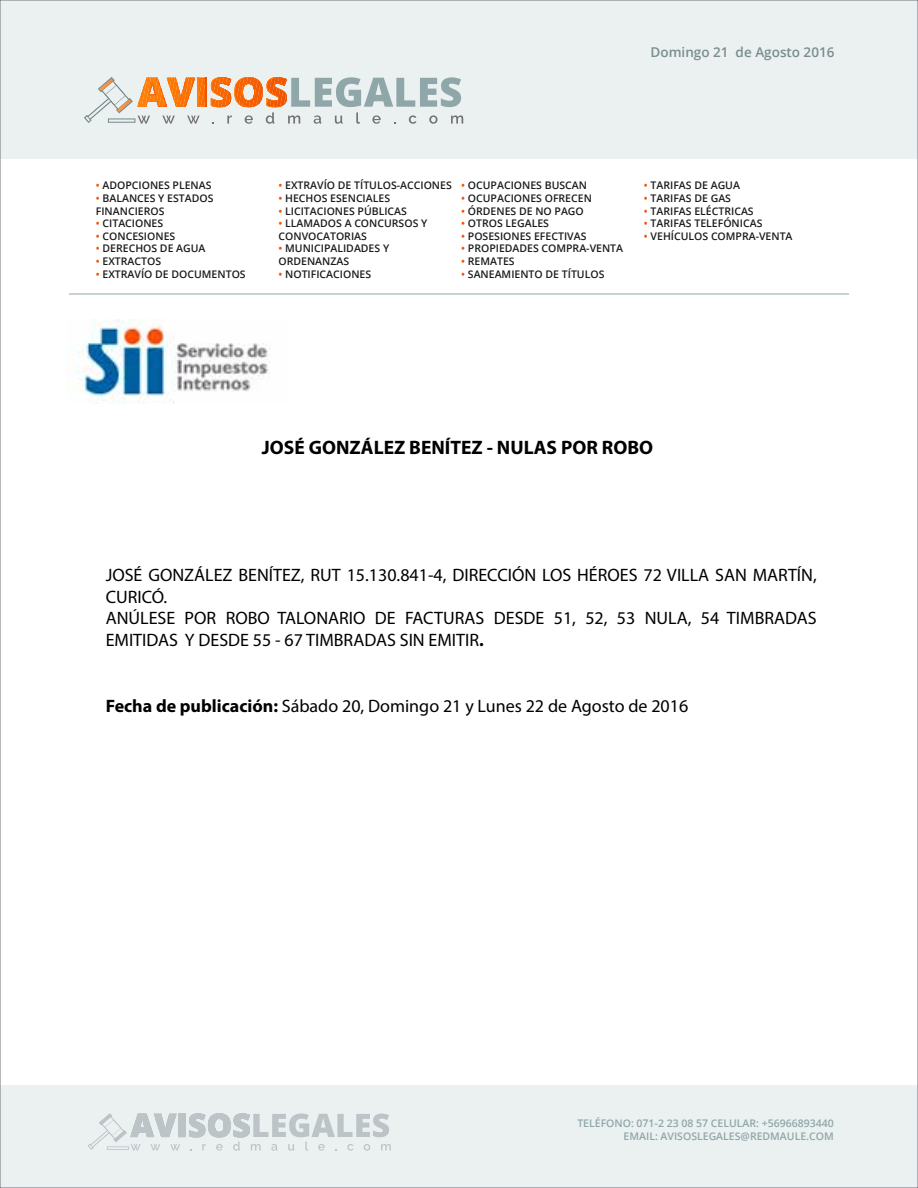
<style>
.page{position:relative;width:918px;height:1188px;background:#fff}
.page>*{position:absolute;margin:0;border:0;box-sizing:border-box;transform-origin:0 0}
.t1{font:700 19.5px "Myriad Pro";color:#000}
.t2{font:18px/21.6px "Myriad Pro";color:#000}
.t3{font:600 13.5px "Open Sans";color:#7a8d8e}
.t4{font:600 10.5px/12.6px "Open Sans";color:#1b1b1b}
.t5{font:600 10.5px/12.6px "Open Sans";color:#8fa7a8;text-align:right}
.s1{color:#f25300}
.s2{font-weight:700}
</style>
<div class="page">
<div style="left:0;top:0;width:918px;height:159px;background:#ebf0f1"></div>
<svg style="left:84px;top:77px;width:379px;height:47px"></svg>
<svg style="left:108px;top:118px;width:27px;height:5px"></svg>
<div style="left:0;top:1086px;width:918px;height:102px;background:#ebf0f1"></div>
<svg style="left:88px;top:1113px;width:303px;height:38px"></svg>
<svg style="left:107px;top:1146px;width:22px;height:4px"></svg>
<hr style="left:69px;top:294px;width:780px;height:1px;background:#8fa7a8">
<img style="left:78px;top:320px;width:193px;height:84px">
<p class="t3" style="left:651px;top:43px;width:185px">Domingo 21 de Agosto 2016</p>
<p class="t4" style="left:96px;top:179px;width:117px"><span class="s1">•</span> ADOPCIONES PLENAS</p>
<p class="t4" style="left:96px;top:192px;width:119px"><span class="s1">•</span> BALANCES Y ESTADOS<br>FINANCIEROS</p>
<p class="t4" style="left:96px;top:217px;width:69px"><span class="s1">•</span> CITACIONES</p>
<p class="t4" style="left:96px;top:230px;width:81px"><span class="s1">•</span> CONCESIONES</p>
<p class="t4" style="left:96px;top:242px;width:111px"><span class="s1">•</span> DERECHOS DE AGUA</p>
<p class="t4" style="left:96px;top:255px;width:67px"><span class="s1">•</span> EXTRACTOS</p>
<p class="t4" style="left:96px;top:267px;width:151px"><span class="s1">•</span> EXTRAVÍO DE DOCUMENTOS</p>
<p class="t4" style="left:279px;top:179px;width:175px"><span class="s1">•</span> EXTRAVÍO DE TÍTULOS-ACCIONES</p>
<p class="t4" style="left:279px;top:192px;width:113px"><span class="s1">•</span> HECHOS ESENCIALES</p>
<p class="t4" style="left:279px;top:204px;width:130px"><span class="s1">•</span> LICITACIONES PÚBLICAS</p>
<p class="t4" style="left:279px;top:217px;width:150px"><span class="s1">•</span> LLAMADOS A CONCURSOS Y<br>CONVOCATORIAS</p>
<p class="t4" style="left:279px;top:242px;width:112px"><span class="s1">•</span> MUNICIPALIDADES Y<br>ORDENANZAS</p>
<p class="t4" style="left:279px;top:267px;width:94px"><span class="s1">•</span> NOTIFICACIONES</p>
<p class="t4" style="left:461px;top:179px;width:127px"><span class="s1">•</span> OCUPACIONES BUSCAN</p>
<p class="t4" style="left:461px;top:192px;width:132px"><span class="s1">•</span> OCUPACIONES OFRECEN</p>
<p class="t4" style="left:461px;top:204px;width:124px"><span class="s1">•</span> ÓRDENES DE NO PAGO</p>
<p class="t4" style="left:461px;top:217px;width:89px"><span class="s1">•</span> OTROS LEGALES</p>
<p class="t4" style="left:461px;top:230px;width:127px"><span class="s1">•</span> POSESIONES EFECTIVAS</p>
<p class="t4" style="left:461px;top:242px;width:163px"><span class="s1">•</span> PROPIEDADES COMPRA-VENTA</p>
<p class="t4" style="left:461px;top:255px;width:55px"><span class="s1">•</span> REMATES</p>
<p class="t4" style="left:461px;top:267px;width:145px"><span class="s1">•</span> SANEAMIENTO DE TÍTULOS</p>
<p class="t4" style="left:644px;top:179px;width:98px"><span class="s1">•</span> TARIFAS DE AGUA</p>
<p class="t4" style="left:644px;top:192px;width:89px"><span class="s1">•</span> TARIFAS DE GAS</p>
<p class="t4" style="left:644px;top:204px;width:111px"><span class="s1">•</span> TARIFAS ELÉCTRICAS</p>
<p class="t4" style="left:644px;top:217px;width:120px"><span class="s1">•</span> TARIFAS TELEFÓNICAS</p>
<p class="t4" style="left:644px;top:230px;width:150px"><span class="s1">•</span> VEHÍCULOS COMPRA-VENTA</p>
<h1 class="t1" style="left:262px;top:435px;width:393px">JOSÉ GONZÁLEZ BENÍTEZ - NULAS POR ROBO</h1>
<h2 class="t2" style="left:106px;top:564px;width:713px">JOSÉ GONZÁLEZ BENÍTEZ, RUT 15.130.841-4, DIRECCIÓN LOS HÉROES 72 VILLA SAN MARTÍN, CURICÓ.<br>ANÚLESE POR ROBO TALONARIO DE FACTURAS DESDE 51, 52, 53 NULA, 54 TIMBRADAS EMITIDAS Y DESDE 55 - 67 TIMBRADAS SIN EMITIR<span class="s2">.</span></h2>
<h2 class="t2" style="left:106px;top:695px;width:584px"><span class="s2">Fecha de publicación:</span> Sábado 20, Domingo 21 y Lunes 22 de Agosto de 2016</h2>
<p class="t5" style="left:577px;top:1117px;width:258px">TELÉFONO: 071-2 23 08 57 CELULAR: +56966893440<br>EMAIL: AVISOSLEGALES@REDMAULE.COM</p>
</div>
